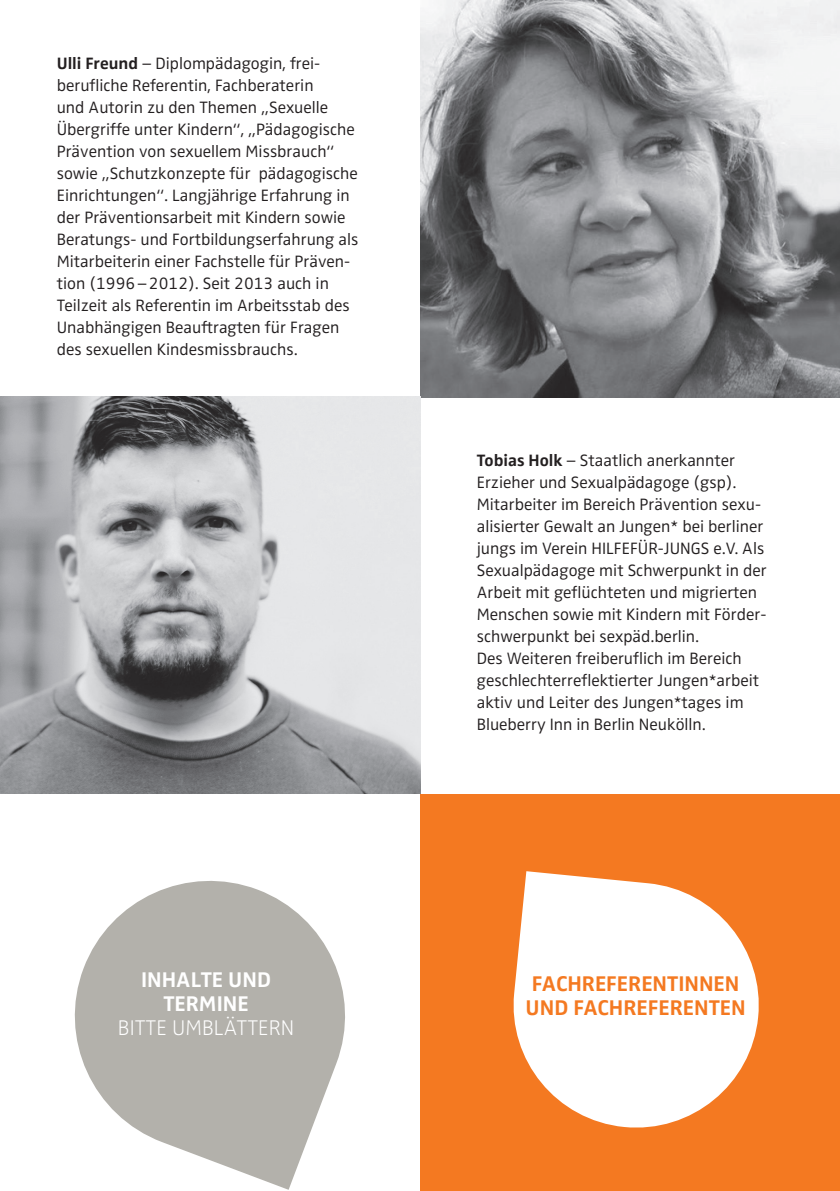
<style>
.page{position:relative;width:840px;height:1191px;background:#fff}
.page>*{position:absolute;margin:0;border:0;box-sizing:border-box;transform-origin:0 0}
.t1{font:22px/24px "Zwo w 6";color:#f47921}
.t2{font:22px/24px "Zwo w 6";color:#fff;text-align:center}
.t3{font:22px "Zwo w 1";color:#fff}
.t4{font:17px/22px "Zwo w 3";color:#231f20}
.s1{font-family:"Zwo w 6"}
</style>
<div class="page">
<img style="left:420px;top:0;width:419px;height:397px">
<img style="left:0;top:397px;width:420px;height:397px">
<div style="left:420px;top:794px;width:419px;height:397px;background:#f47921"></div>
<svg style="left:513px;top:871px;width:246px;height:257px;fill:#fff"></svg>
<svg style="left:74px;top:880px;width:271px;height:309px;fill:#b3b1ab"></svg>
<p class="t4" style="left:57px;top:52px;width:303px"><span class="s1">Ulli Freund</span> – Diplompädagogin, frei&shy;berufliche Referentin, Fachberaterin<br>und Autorin zu den Themen „Sexuelle Übergriffe unter Kindern“, „Pädagogische Prävention von sexuellem Missbrauch“ sowie „Schutzkonzepte für pädagogische Einrichtungen“. Langjährige Erfahrung in der Präventionsarbeit mit Kindern sowie Beratungs- und Fortbildungserfahrung als Mitarbeiterin einer Fachstelle für Präven&shy;tion (1996 – 2012). Seit 2013 auch in Teilzeit als Referentin im Arbeitsstab des Unabhängigen Beauftragten für Fragen des sexuellen Kindesmissbrauchs.</p>
<p class="t2" style="left:141px;top:967px;width:131px">INHALTE UND<br>TERMINE</p>
<p class="t3" style="left:118px;top:1015px;width:178px">BITTE UMBLÄTTERN</p>
<p class="t4" style="left:476px;top:449px;width:291px"><span class="s1">Tobias Holk</span> – Staatlich anerkannter Erzieher und Sexualpädagoge (gsp).<br>Mitarbeiter im Bereich Prävention sexu&shy;alisierter Gewalt an Jungen* bei berliner jungs im Verein HILFEFÜR-JUNGS e.V. Als Sexualpädagoge mit Schwerpunkt in der Arbeit mit geflüchteten und migrierten Menschen sowie mit Kindern mit Förder&shy;schwerpunkt bei sexpäd.berlin.<br>Des Weiteren freiberuflich im Bereich geschlechterreflektierter Jungen*arbeit aktiv und Leiter des Jungen*tages im Blueberry Inn in Berlin Neukölln.</p>
<p class="t1" style="left:525px;top:971px;width:221px">FACHREFERENTINNEN<br>UND FACHREFERENTEN</p>
</div>
